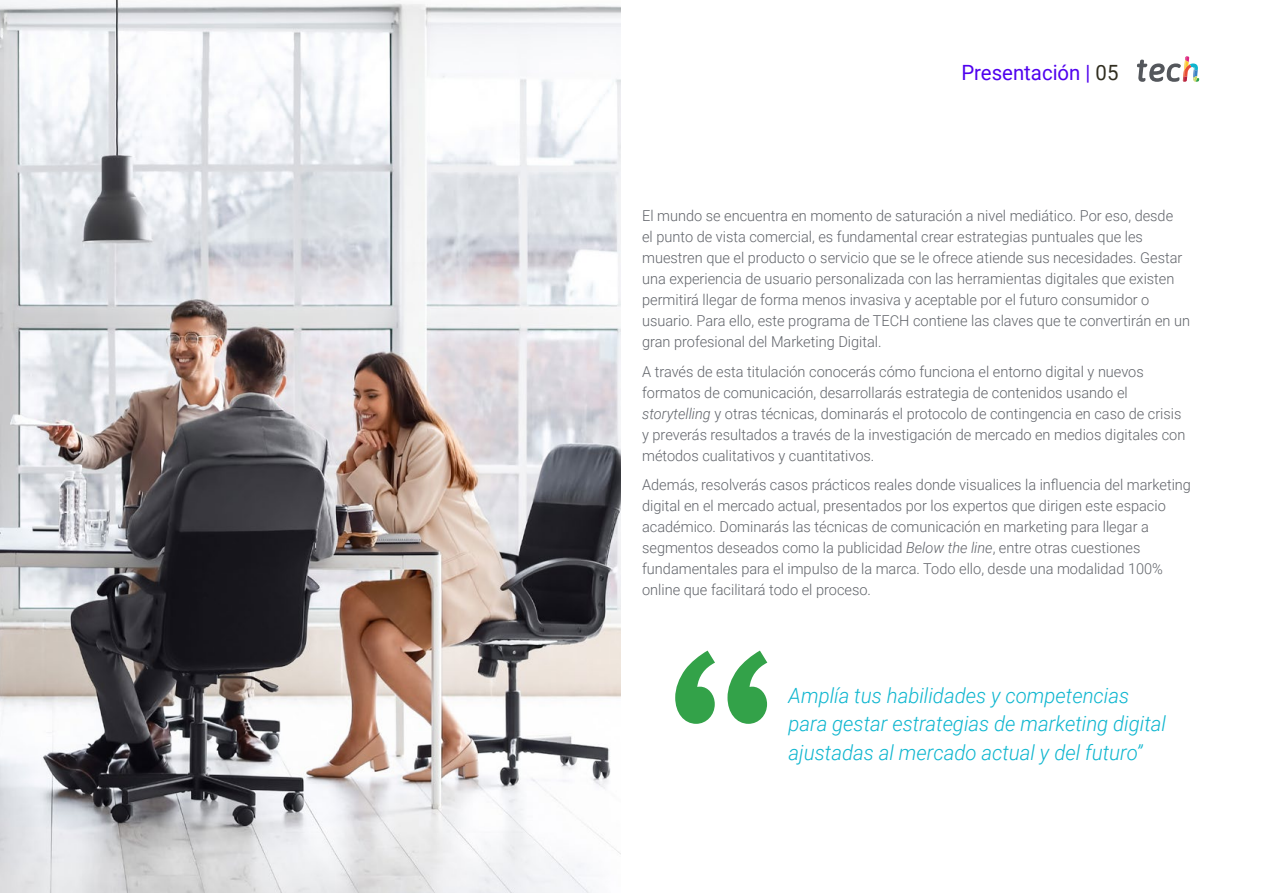
<style>
.page{position:relative;width:1263px;height:893px;background:#fff}
.page>*{position:absolute;margin:0;border:0;box-sizing:border-box;transform-origin:0 0}
.t1{font:italic 300 21px/28.5px "Roboto";color:#0fb6cf}
.t2{font:21px "Roboto";color:#5002ee}
.t3{font:300 15px/21px "Roboto";color:#61646a}
.s1{color:#312e20}
.s2{font-style:italic}
</style>
<div class="page">
<svg style="left:675px;top:651px;width:92px;height:73px"></svg>
<img style="left:0;top:0;width:621px;height:893px">
<svg style="left:1137px;top:56px;width:62px;height:26px"></svg>
<h1 class="t2" style="left:961px;top:57px;width:159px">Presentación | <span class="s1">05</span></h1>
<p class="t3" style="left:642px;top:205px;width:549px">El mundo se encuentra en momento de saturación a nivel mediático. Por eso, desde<br>el punto de vista comercial, es fundamental crear estrategias puntuales que les muestren que el producto o servicio que se le ofrece atiende sus necesidades. Gestar una experiencia de usuario personalizada con las herramientas digitales que existen permitirá llegar de forma menos invasiva y aceptable por el futuro consumidor o usuario. Para ello, este programa de TECH contiene las claves que te convertirán en un gran profesional del Marketing Digital.</p>
<p class="t3" style="left:642px;top:360px;width:545px">A través de esta titulación conocerás cómo funciona el entorno digital y nuevos formatos de comunicación, desarrollarás estrategia de contenidos usando el <span class="s2">storytelling</span> y otras técnicas, dominarás el protocolo de contingencia en caso de crisis y preverás resultados a través de la investigación de mercado en medios digitales con métodos cualitativos y cuantitativos.</p>
<p class="t3" style="left:642px;top:474px;width:550px">Además, resolverás casos prácticos reales donde visualices la influencia del marketing digital en el mercado actual, presentados por los expertos que dirigen este espacio académico. Dominarás las técnicas de comunicación en marketing para llegar a segmentos deseados como la publicidad <span class="s2">Below the line</span>, entre otras cuestiones fundamentales para el impulso de la marca. Todo ello, desde una modalidad 100% online que facilitará todo el proceso.</p>
<h1 class="t1" style="left:789px;top:680px;width:379px">Amplía tus habilidades y competencias para gestar estrategias de marketing digital ajustadas al mercado actual y del futuro”</h1>
</div>
